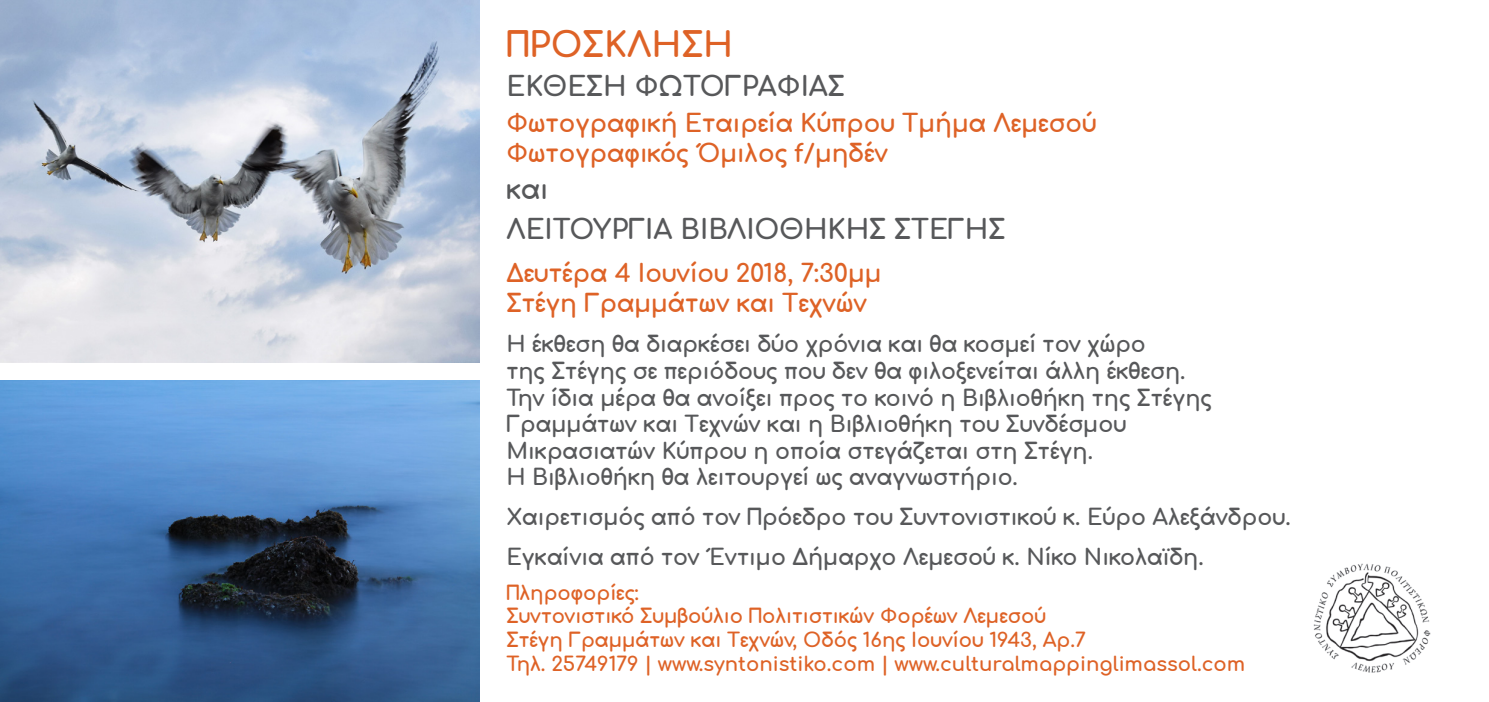
<style>
.page{position:relative;width:1489px;height:702px;background:#fff}
.page>*{position:absolute;margin:0;border:0;box-sizing:border-box;transform-origin:0 0}
.t1{font:700 34.5px "Comfortaa";color:#de6226}
.t2{font:700 27px/39.5px "Comfortaa";color:#57585a}
.t3{font:700 24.5px/29.5px "Comfortaa";color:#de6226}
.t4{font:700 22.25px/26.5px "Comfortaa";color:#57585a}
.t5{font:700 19.75px/23.8px "Comfortaa";color:#de6226}
</style>
<div class="page">
<img style="left:0;top:380px;width:479px;height:322px">
<img style="left:0;top:0;width:479px;height:362px">
<img style="left:1313px;top:563px;width:118px;height:110px">
<h1 class="t1" style="left:506px;top:12px;width:228px">ΠΡΟΣΚΛΗΣΗ</h1>
<p class="t2" style="left:506px;top:62px;width:340px">ΕΚΘΕΣΗ ΦΩΤΟΓΡΑΦΙΑΣ</p>
<p class="t3" style="left:506px;top:105px;width:591px">Φωτογραφική Εταιρεία Κύπρου Τμήμα Λεμεσού<br>Φωτογραφικός Όμιλος f/μηδέν</p>
<p class="t2" style="left:506px;top:166px;width:500px">και<br>ΛΕΙΤΟΥΡΓΙΑ ΒΙΒΛΙΟΘΗΚΗΣ ΣΤΕΓΗΣ</p>
<p class="t3" style="left:506px;top:255px;width:376px">Δευτέρα 4 Ιουνίου 2018, 7:30μμ<br>Στέγη Γραμμάτων και Τεχνών</p>
<p class="t4" style="left:506px;top:328px;width:706px">Η έκθεση θα διαρκέσει δύο χρόνια και θα κοσμεί τον χώρο<br>της Στέγης σε περιόδους που δεν θα φιλοξενείται άλλη έκθεση.<br>Την ίδια μέρα θα ανοίξει προς το κοινό η Βιβλιοθήκη της Στέγης Γραμμάτων και Τεχνών και η Βιβλιοθήκη του Συνδέσμου Μικρασιατών Κύπρου η οποία στεγάζεται στη Στέγη.<br>Η Βιβλιοθήκη θα λειτουργεί ως αναγνωστήριο.</p>
<p class="t4" style="left:506px;top:494px;width:785px;line-height:39.8px">Χαιρετισμός από τον Πρόεδρο του Συντονιστικού κ. Εύρο Αλεξάνδρου.<br>Εγκαίνια από τον Έντιμο Δήμαρχο Λεμεσού κ. Νίκο Νικολαϊδη.</p>
<p class="t5" style="left:506px;top:577px;width:740px">Πληροφορίες:<br>Συντονιστικό Συμβούλιο Πολιτιστικών Φορέων Λεμεσού<br>Στέγη Γραμμάτων και Τεχνών, Οδός 16ης Ιουνίου 1943, Αρ.7<br>Τηλ. 25749179 | www.syntonistiko.com | www.culturalmappinglimassol.com</p>
</div>
